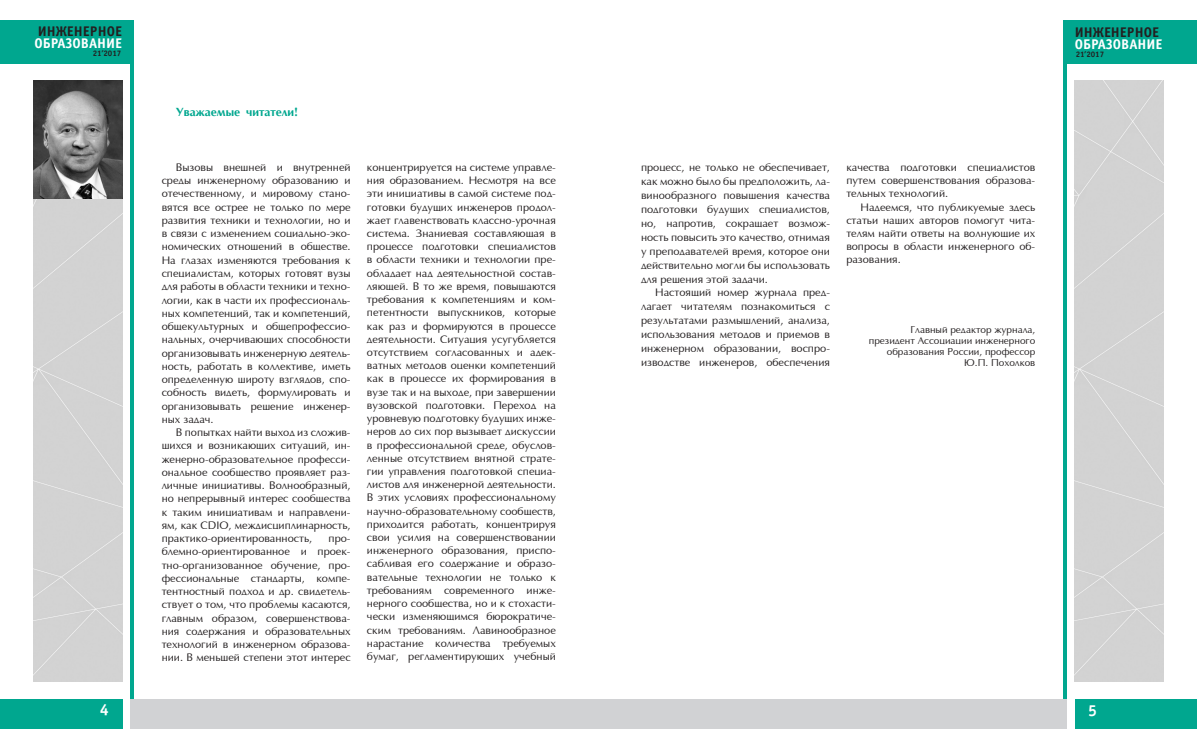
<style>
.page{position:relative;width:1197px;height:755px;background:#fff}
.page>*{position:absolute;margin:0;border:0;box-sizing:border-box;transform-origin:0 0}
.t1{font:700 16px "Officina Sans C";color:#fff}
.t2{font:700 14px "Officina Sans C";color:#fff}
.t3{font:700 14px "Officina Sans C";color:#231f20}
.t4{font:700 12px "AG Optima";color:#00a78f}
.t5{font:11px/13.2px "Optima";color:#231f20;text-align:justify}
.soder1{font:10px/11px "Optima";color:#231f20;text-align:right}
.t6{font:700 8px "Officina Sans C";color:#231f20}
</style>
<div class="page">
<div style="left:1063px;top:20px;width:133px;height:43px;background:#00a78f"></div>
<div style="left:1074px;top:698px;width:122px;height:30px;background:#00a78f"></div>
<div style="left:0;top:698px;width:122px;height:30px;background:#00a78f"></div>
<div style="left:0;top:20px;width:133px;height:43px;background:#00a78f"></div>
<hr style="left:1063px;top:45px;width:3px;height:653px;background:#00a78f">
<hr style="left:130px;top:45px;width:3px;height:653px;background:#00a78f">
<div style="left:33px;top:198px;width:89px;height:483px;background:#d3d3d3"></div>
<div style="left:130px;top:698px;width:468px;height:30px;background:#d1d2d4"></div>
<div style="left:598px;top:698px;width:468px;height:30px;background:#d1d2d4"></div>
<div style="left:1074px;top:80px;width:89px;height:601px;background:#d3d3d3"></div>
<img style="left:33px;top:80px;width:89px;height:118px">
<p class="t3" style="left:38px;top:23px;width:86px">ИНЖЕНЕРНОЕ</p>
<p class="t2" style="left:34px;top:35px;width:89px">ОБРАЗОВАНИЕ</p>
<p class="t6" style="left:93px;top:49px;width:30px">21’2017</p>
<p class="t4" style="left:176px;top:105px;width:124px">Уважаемые читатели!</p>
<p class="t5" style="left:162px;top:161px;width:190px;text-indent:14px">Вызовы внешней и внутренней среды инженерному образованию и отечественному, и мировому стано&shy;вятся все острее не только по мере развития техники и технологии, но и в связи с изменением социально-эко&shy;номических отношений в обществе.<br>На глазах изменяются требования к специалистам, которых готовят вузы для работы в области техники и техно&shy;логии, как в части их профессиональ&shy;ных компетенций, так и компетенций, общекультурных и общепрофессио&shy;нальных, очерчивающих способности организовывать инженерную деятель&shy;ность, работать в коллективе, иметь определенную широту взглядов, спо&shy;собность видеть, формулировать и организовывать решение инженер&shy;ных задач.</p>
<p class="t5" style="left:162px;top:426px;width:190px;text-indent:14px">В попытках найти выход из сложив&shy;шихся и возникающих ситуаций, ин&shy;женерно-образовательное професси&shy;ональное сообщество проявляет раз&shy;личные инициативы. Волнообразный, но непрерывный интерес сообщества к таким инициативам и направлени&shy;ям, как CDIO, междисциплинарность, практико-ориентированность,</p>
<p class="t5" style="left:162px;top:532px;width:190px;text-indent:167px">про&shy;блемно-ориентированное и проек&shy;тно-организованное обучение, про&shy;фессиональные стандарты, компе&shy;тентностный подход и др. свидетель&shy;ствует о том, что проблемы касаются, главным образом, совершенствова&shy;ния содержания и образовательных технологий в инженерном образова&shy;нии. В меньшей степени этот интерес</p>
<p class="t5" style="left:367px;top:161px;width:190px">концентрируется на системе управле&shy;ния образованием. Несмотря на все эти инициативы в самой системе под&shy;готовки будущих инженеров продол&shy;жает главенствовать классно-урочная система. Знаниевая составляющая в процессе подготовки специалистов в области техники и технологии пре&shy;обладает над деятельностной состав&shy;ляющей. В то же время, повышаются требования к компетенциям и ком&shy;петентности выпускников, которые как раз и формируются в процессе деятельности. Ситуация усугубляется отсутствием согласованных и адек&shy;ватных методов оценки компетенций как в процессе их формирования в вузе так и на выходе, при завершении вузовской подготовки. Переход на уровневую подготовку будущих инже&shy;неров до сих пор вызывает дискуссии в профессиональной среде, обуслов&shy;ленные отсутствием внятной страте&shy;гии управления подготовкой специа&shy;листов для инженерной деятельности.<br>В этих условиях профессиональному научно-образовательному сообществ, приходится работать, концентрируя свои усилия на совершенствовании инженерного образования, приспо&shy;сабливая его содержание и образо&shy;вательные технологии не только к требованиям современного инже&shy;нерного сообщества, но и к стохасти&shy;чески изменяющимся бюрократиче&shy;ским требованиям. Лавинообразное нарастание количества требуемых бумаг, регламентирующих учебный</p>
<p class="t5" style="left:641px;top:161px;width:190px;line-height:13.9px">процесс, не только не обеспечивает, как можно было бы предположить, ла&shy;винообразного повышения качества подготовки будущих специалистов, но, напротив, сокращает возмож&shy;ность повысить это качество, отнимая у преподавателей время, которое они действительно могли бы использовать для решения этой задачи.</p>
<p class="t5" style="left:641px;top:286px;width:190px;line-height:13.9px;text-indent:14px">Настоящий номер журнала пред&shy;лагает читателям познакомиться с результатами размышлений, анализа, использования методов и приемов в инженерном образовании, воспро&shy;изводстве инженеров, обеспечения</p>
<p class="t5" style="left:846px;top:161px;width:190px">качества подготовки специалистов путем совершенствования образова&shy;тельных технологий.</p>
<p class="t5" style="left:846px;top:201px;width:190px;text-indent:14px">Надеемся, что публикуемые здесь статьи наших авторов помогут чита&shy;телям найти ответы на волнующие их вопросы в области инженерного об&shy;разования.</p>
<p class="soder1" style="left:868px;top:324px;width:168px">Главный редактор журнала, президент Ассоциации инженерного образования России, профессор<br>Ю.П. Похолков</p>
<p class="t3" style="left:1074px;top:24px;width:86px">ИНЖЕНЕРНОЕ</p>
<p class="t2" style="left:1074px;top:36px;width:89px">ОБРАЗОВАНИЕ</p>
<p class="t6" style="left:1075px;top:49px;width:30px">21’2017</p>
<p class="t1" style="left:100px;top:700px;width:10px">4</p>
<p class="t1" style="left:1088px;top:700px;width:10px">5</p>
</div>
